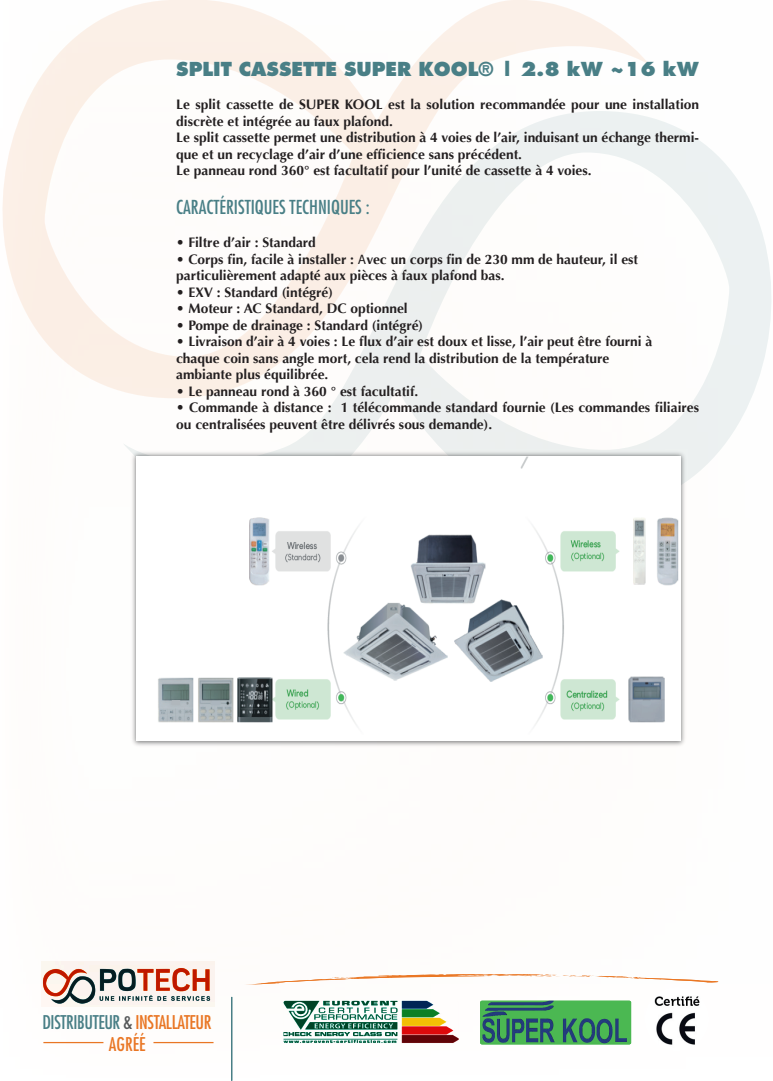
<style>
.page{position:relative;width:773px;height:1081px;background:#fff}
.page>*{position:absolute;margin:0;border:0;box-sizing:border-box;transform-origin:0 0}
.t1{font:800 18.75px "Futura";color:#497f86}
.t2{font:condensed 18.75px "Futura";color:#497f86}
.t3{font:condensed 18.5px/22.1px "Futura";letter-spacing:-.02em;color:#e97624;text-align:center}
.t4{font:700 13.75px/16.5px "Optima";color:#231f20}
.s1{font-family:"Myriad Pro";font-weight:400}
.s2{color:#497f86}
.s3{color:#56595a}
</style>
<div class="page">
<svg style="left:2px;top:0;width:648px;height:392px"></svg>
<svg style="left:123px;top:111px;width:648px;height:370px"></svg>
<img style="left:130px;top:449px;width:557px;height:297px">
<img style="left:137px;top:456px;width:543px;height:285px">
<img style="left:42px;top:961px;width:172px;height:45px">
<img style="left:283px;top:1000px;width:175px;height:43px">
<img style="left:480px;top:1000px;width:151px;height:44px">
<img style="left:644px;top:987px;width:65px;height:64px;border-radius:32px">
<hr style="left:231px;top:997px;width:1px;height:83px;background:#497f86">
<svg style="left:255px;top:974px;width:464px;height:10px"></svg>
<hr style="left:43px;top:1042px;width:60px;height:1px;background:#e97624">
<hr style="left:153px;top:1042px;width:60px;height:1px;background:#e97624">
<h1 class="t1" style="left:176px;top:58px;width:524px">SPLIT CASSETTE SUPER KOOL® | 2.8 kW ~16 kW</h1>
<p class="t4" style="left:176px;top:96px;width:524px">Le split cassette de SUPER KOOL est la solution recommandée pour une installation discrète et intégrée au faux plafond.<br>Le split cassette permet une distribution à 4 voies de l’air, induisant un échange thermi&shy;que et un recyclage d’air d’une efficience sans précédent.<br>Le panneau rond 360° est facultatif pour l’unité de cassette à 4 voies.</p>
<h1 class="t2" style="left:176px;top:195px;width:195px">CARACTÉRISTIQUES TECHNIQUES :</h1>
<p class="t4" style="left:176px;top:234px;width:141px">• Filtre d’air : Standard</p>
<p class="t4" style="left:176px;top:251px;width:463px">• Corps fin, facile à installer : <span class="s1">A</span>vec un corps fin de 230 mm de hauteur, il est particulièrement adapté aux pièces à faux plafond bas.</p>
<p class="t4" style="left:176px;top:284px;width:158px">• EXV : Standard (intégré)</p>
<p class="t4" style="left:176px;top:300px;width:233px">• Moteur : AC Standard, DC optionnel</p>
<p class="t4" style="left:176px;top:317px;width:248px">• Pompe de drainage : Standard (intégré)</p>
<p class="t4" style="left:176px;top:333px;width:477px">• Livraison d’air à 4 voies : Le flux d’air est doux et lisse, l’air peut être fourni à chaque coin sans angle mort, cela rend la distribution de la température ambiante plus équilibrée.</p>
<p class="t4" style="left:176px;top:383px;width:243px">• Le panneau rond à 360 ° est facultatif.</p>
<p class="t4" style="left:176px;top:399px;width:524px">• Commande à distance : 1 télécommande standard fournie (Les commandes filiaires ou centralisées peuvent être délivrés sous demande).</p>
<h2 class="t3" style="left:42px;top:1011px;width:171px"><span class="s2">DISTRIBUTEUR</span> <span class="s3">&amp;</span> INSTALLATEUR<br>AGRÉÉ</h2>
</div>
